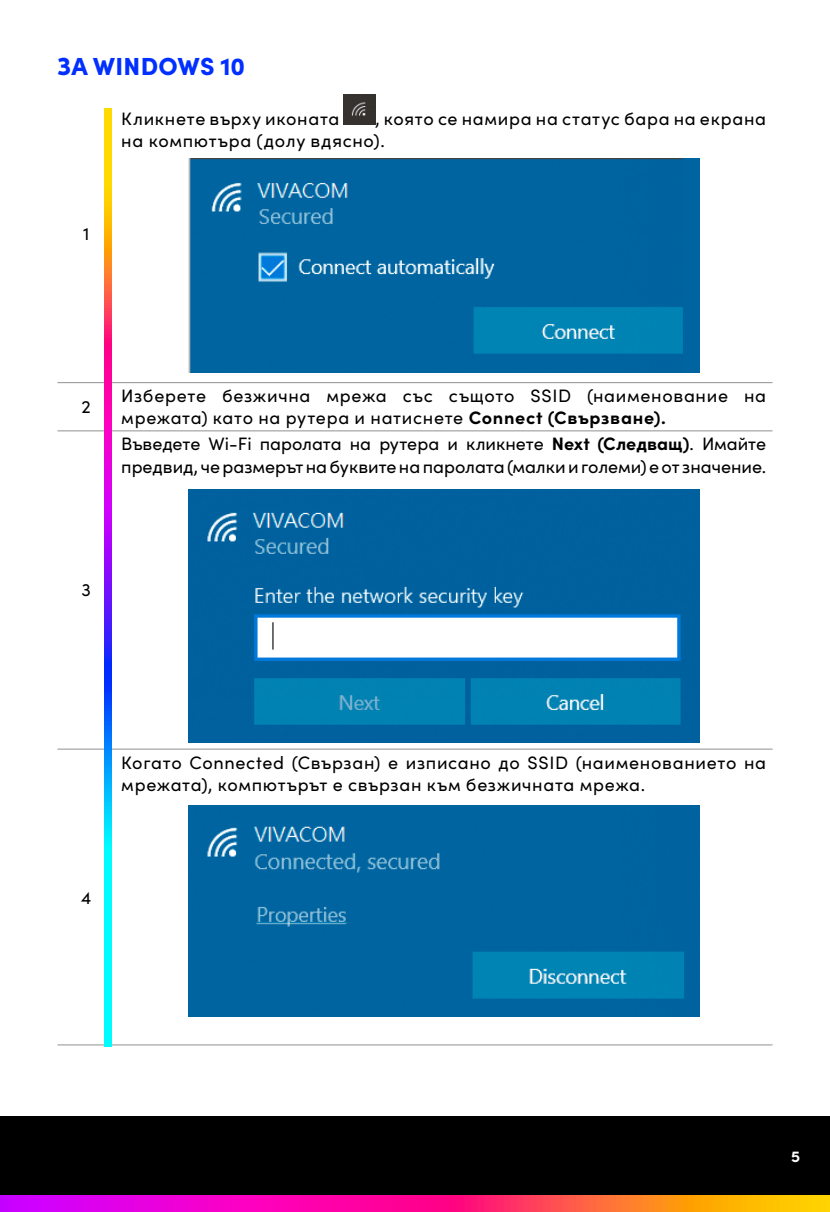
<style>
.page{position:relative;width:830px;height:1212px;background:#fff}
.page>*{position:absolute;margin:0;border:0;box-sizing:border-box;transform-origin:0 0}
.t1{font:900 24.75px "Sofia Pro";letter-spacing:.01em;color:#002fff}
.t2{font:18px/22.5px "Sofia Pro";letter-spacing:.035em;color:#000}
.t3{font:18px/22.5px "Sofia Pro";letter-spacing:-.005em;color:#000}
.t4{font:700 15.75px "Sofia Pro";color:#fff}
.s1{font-weight:700}
</style>
<div class="page">
<div style="left:0;top:1116px;width:829px;height:96px;background:#000"></div>
<svg style="left:0;top:1195px;width:829px;height:17px;background:#f63881"></svg>
<hr style="left:57px;top:382px;width:58px;height:1px;background:#9d9d9c">
<hr style="left:115px;top:382px;width:657px;height:1px;background:#9d9d9c">
<hr style="left:57px;top:430px;width:58px;height:1px;background:#9d9d9c">
<hr style="left:115px;top:430px;width:657px;height:1px;background:#9d9d9c">
<hr style="left:57px;top:748px;width:58px;height:2px;background:#9d9d9c">
<hr style="left:115px;top:748px;width:657px;height:2px;background:#9d9d9c">
<hr style="left:57px;top:1044px;width:58px;height:1px;background:#9d9d9c">
<hr style="left:115px;top:1044px;width:657px;height:1px;background:#9d9d9c">
<img style="left:343px;top:94px;width:32px;height:31px">
<img style="left:188px;top:158px;width:510px;height:214px">
<img style="left:188px;top:489px;width:510px;height:254px">
<img style="left:188px;top:805px;width:510px;height:211px">
<svg style="left:105px;top:108px;width:6px;height:938px;background:#7e7bbb"></svg>
<h1 class="t1" style="left:58px;top:47px;width:189px">ЗА WINDOWS 10</h1>
<p class="t2" style="left:83px;top:221px;width:8px">1</p>
<p class="t2" style="left:121px;top:106px;width:646px;text-indent:254px">, която се намира на статус бара на екрана на компютъра (долу вдясно).</p>
<p class="t2" style="left:121px;top:106px;width:219px">Кликнете върху иконата</p>
<p class="t2" style="left:81px;top:395px;width:11px">2</p>
<p class="t2" style="left:121px;top:383px;width:646px">Изберете безжична мрежа със същото SSID (наименование на мрежата) като на рутера и натиснете <span class="s1">Connect (Свързване).</span></p>
<p class="t3" style="left:121px;top:432px;width:646px">Въведете Wi-Fi паролата на рутера и кликнете <span class="s1">Next (Следващ)</span>. Имайте предвид, че размерът на буквите на паролата (малки и големи) е от значение.</p>
<p class="t2" style="left:81px;top:578px;width:11px">3</p>
<p class="t2" style="left:121px;top:750px;width:646px">Когато Connected (Свързан) е изписано до SSID (наименованието на мрежата), компютърът е свързан към безжичната мрежа.</p>
<p class="t2" style="left:81px;top:885px;width:12px">4</p>
<p class="t4" style="left:790px;top:1144px;width:11px">5</p>
</div>
